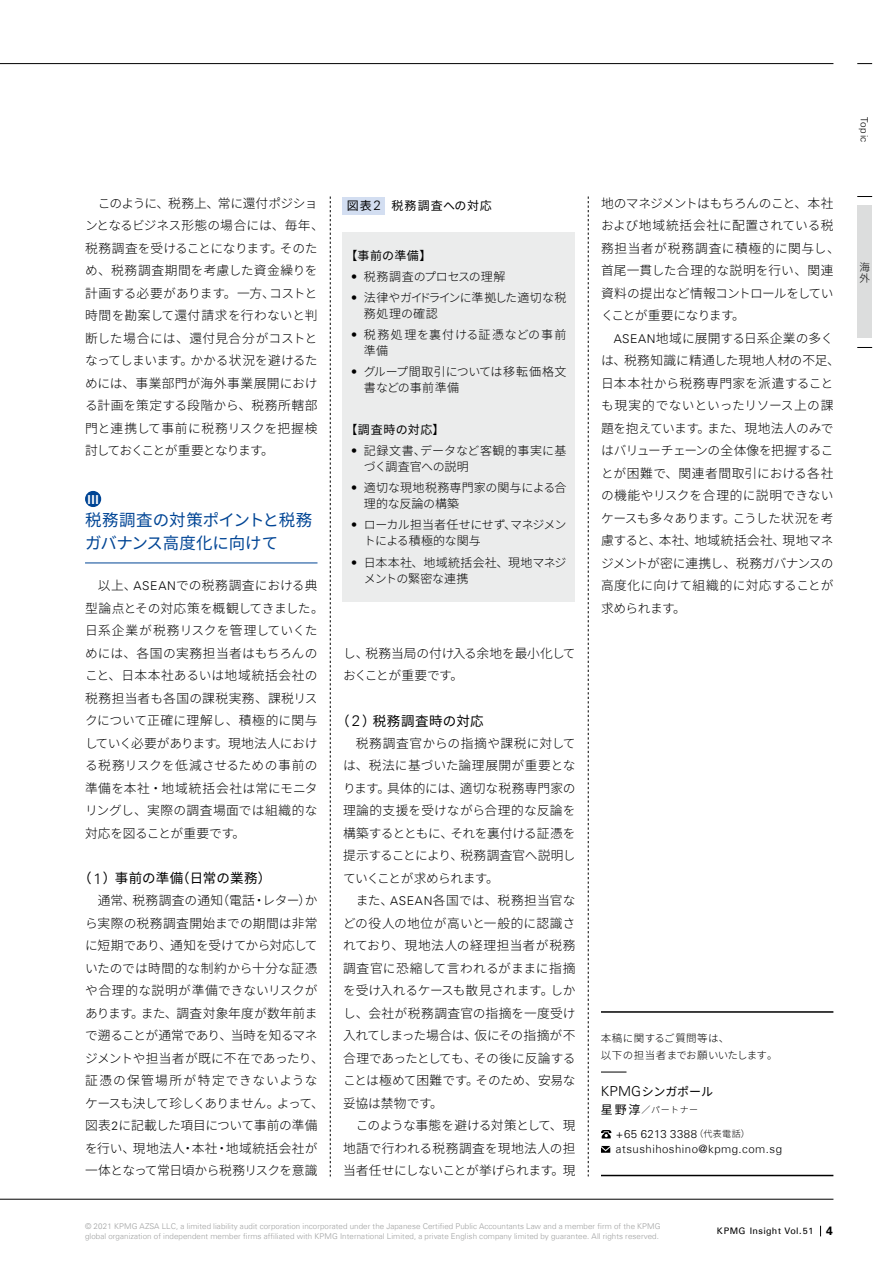
<style>
.page{position:relative;width:893px;height:1263px;background:#fff}
.page>*{position:absolute;margin:0;border:0;box-sizing:border-box;transform-origin:0 0}
.t1{font:16.5px/22.5px "Noto Sans CJ Kjp";letter-spacing:-.01em;color:#004595}
.t2{font:13.5px "Noto Sans CJ Kjp";letter-spacing:.025em;color:#000}
.t3{font:300 12.75px/22.5px "Noto Sans CJ Kjp";color:#000}
.t4{font:300 12.75px/22.5px "Noto Sans CJ Kjp";letter-spacing:-.02em;color:#000}
.t5{font:300 12px/16.2px "Noto Sans CJ Kjp";letter-spacing:.005em;color:#000}
.t6{font:300 12px/16.2px "Noto Sans CJ Kjp";letter-spacing:-.025em;color:#000}
.t7{font:300 12px/16.2px "Noto Sans CJ Kjp";letter-spacing:.025em;color:#000}
.t8{font:12px "Noto Sans CJ Kjp";letter-spacing:.04em;color:#000}
.t9{font:300 12px/16.2px "Noto Sans CJ Kjp";letter-spacing:.07em;color:#000}
.t10{font:12px "Noto Sans CJ Kjp";letter-spacing:.07em;color:#000}
.t11{font:700 12px "Noto Sans CJ Kjp";color:#fff}
.t12{font:300 11.4px/14.2px "Universfor KPMG";letter-spacing:.04em;color:#000}
.t13{font:300 10.5px/11.2px "Noto Sans CJ Kjp";letter-spacing:.04em;color:#000}
.t14{font:300 10.05px "Universfor KPMG";letter-spacing:.055em;color:#000}
.t15{font:9px "Universfor KPMG";letter-spacing:.04em;color:#000}
.t16{font:300 9px "Noto Sans CJ Kjp";letter-spacing:.065em;color:#000}
.t17{font:300 7.95px/9.8px "Universfor KPMG";letter-spacing:.01em;color:#9fa0a0}
.s1{font-family:"Universfor KPMG";font-size:12.15px}
.s2{font-family:"Universfor KPMG";font-weight:300;font-size:15.3px}
.s3{font-family:"Universfor KPMG";font-weight:300;font-size:13.5px}
.s4{font-family:"Universfor KPMG";font-weight:300;font-size:13.8px}
.s5{font-weight:400;font-size:12px}
.s6{font-family:"Noto Sans CJ Kjp";font-size:9px}
.s7{font-weight:700;font-size:12px}
</style>
<div class="page">
<svg style="left:857px;top:63px;width:15px;height:1px"></svg>
<svg style="left:857px;top:196px;width:15px;height:1px"></svg>
<svg style="left:857px;top:347px;width:15px;height:1px"></svg>
<div style="left:857px;top:206px;width:15px;height:132px;background:#dcdddd"></div>
<hr style="left:0;top:63px;width:833px;height:1px;background:#000">
<hr style="left:0;top:1199px;width:833px;height:1px;background:#000">
<div style="left:85px;top:491px;width:16px;height:16px;background:#004595;border-radius:50%"></div>
<hr style="left:85px;top:563px;width:232px;height:1px;background:#004595">
<svg style="left:330px;top:197px;width:1px;height:979px"></svg>
<svg style="left:588px;top:196px;width:1px;height:980px"></svg>
<hr style="left:601px;top:1011px;width:232px;height:2px;background:#000">
<hr style="left:601px;top:1175px;width:232px;height:1px;background:#000">
<svg style="left:601px;top:1072px;width:25px;height:1px"></svg>
<svg style="left:601px;top:1130px;width:10px;height:8px"></svg>
<svg style="left:601px;top:1146px;width:9px;height:7px"></svg>
<div style="left:343px;top:197px;width:42px;height:17px;background:#d3def1"></div>
<div style="left:343px;top:232px;width:232px;height:370px;background:#ebecec"></div>
<p class="t3" style="left:85px;top:192px;width:240px;text-indent:13px">このように、税務上、常に還付ポジションとなるビジネス形態の場合には、毎年、税務調査を受けることになります。そのため、税務調査期間を考慮した資金繰りを計画する必要があります。一方、コストと時間を勘案して還付請求を行わないと判断した場合には、還付見合分がコストとなってしまいます。かかる状況を避けるためには、事業部門が海外事業展開における計画を策定する段階から、税務所轄部門と連携して事前に税務リスクを把握検討しておくことが重要となります。</p>
<p class="t11" style="left:87px;top:492px;width:14px">Ⅲ</p>
<p class="t1" style="left:85px;top:509px;width:229px">税務調査の対策ポイントと税務ガバナンス高度化に向けて</p>
<p class="t3" style="left:85px;top:575px;width:240px;text-indent:13px">以上、<span class="s1">ASEAN</span>での税務調査における典型論点とその対応策を概観してきました。日系企業が税務リスクを管理していくためには、各国の実務担当者はもちろんのこと、日本本社あるいは地域統括会社の税務担当者も各国の課税実務、課税リスクについて正確に理解し、積極的に関与していく必要があります。現地法人における税務リスクを低減させるための事前の準備を本社・地域統括会社は常にモニタリングし、実際の調査場面では組織的な対応を図ることが重要です。</p>
<p class="t2" style="left:78px;top:871px;width:194px">（<span class="s2">1</span>）事前の準備（日常の業務）</p>
<p class="t3" style="left:85px;top:890px;width:240px;text-align:center">通常、税務調査の通知（電話・レター）か<br>ら実際の税務調査開始までの期間は非常に短期であり、通知を受けてから対応していたのでは時間的な制約から十分な証憑や合理的な説明が準備できないリスクがあります。また、調査対象年度が数年前まで遡ることが通常であり、当時を知るマネジメントや担当者が既に不在であったり、証憑の保管場所が特定できないようなケースも決して珍しくありません。よって、図表<span class="s1">2</span>に記載した項目について事前の準備を行い、現地法人・本社・地域統括会社が一体となって常日頃から税務リスクを意識</p>
<p class="t10" style="left:347px;top:199px;width:147px">図表<span class="s3">2</span> 税務調査への対応</p>
<p class="t8" style="left:345px;top:248px;width:87px">【事前の準備】</p>
<p class="t5" style="left:351px;top:268px;width:156px"><span class="s1">•</span> 税務調査のプロセスの理解</p>
<p class="t5" style="left:364px;top:289px;width:204px;text-indent:-13px"><span class="s1">•</span> 法律やガイドラインに準拠した適切な税務処理の確認</p>
<p class="t9" style="left:364px;top:326px;width:204px;text-indent:-13px"><span class="s1">•</span> 税務処理を裏付ける証憑などの事前準備</p>
<p class="t7" style="left:364px;top:364px;width:204px;text-indent:-13px"><span class="s1">•</span> グループ間取引については移転価格文書などの事前準備</p>
<p class="t8" style="left:345px;top:422px;width:101px">【調査時の対応】</p>
<p class="t5" style="left:364px;top:442px;width:204px;text-indent:-13px"><span class="s1">•</span> 記録文書、データなど客観的事実に基づく調査官への説明</p>
<p class="t5" style="left:364px;top:480px;width:204px;text-indent:-13px"><span class="s1">•</span> 適切な現地税務専門家の関与による合理的な反論の構築</p>
<p class="t6" style="left:364px;top:517px;width:204px;text-indent:-13px"><span class="s1">•</span> ローカル担当者任せにせず、マネジメントによる積極的な関与</p>
<p class="t5" style="left:364px;top:554px;width:204px;text-indent:-13px"><span class="s1">•</span> 日本本社、地域統括会社、現地マネジメントの緊密な連携</p>
<p class="t4" style="left:343px;top:642px;width:234px">し、税務当局の付け入る余地を最小化しておくことが重要です。</p>
<p class="t2" style="left:336px;top:713px;width:149px">（<span class="s2">2</span>）税務調査時の対応</p>
<p class="t3" style="left:343px;top:732px;width:234px;text-align:justify;text-indent:13px">税務調査官からの指摘や課税に対しては、税法に基づいた論理展開が重要となります。具体的には、適切な税務専門家の理論的支援を受けながら合理的な反論を構築するとともに、それを裏付ける証憑を提示することにより、税務調査官へ説明していくことが求められます。</p>
<p class="t3" style="left:343px;top:890px;width:234px;text-align:justify;text-indent:13px">また、<span class="s1">ASEAN</span>各国では、税務担当官などの役人の地位が高いと一般的に認識されており、現地法人の経理担当者が税務調査官に恐縮して言われるがままに指摘を受け入れるケースも散見されます。しかし、会社が税務調査官の指摘を一度受け入れてしまった場合は、仮にその指摘が不合理であったとしても、その後に反論することは極めて困難です。そのため、安易な妥協は禁物です。</p>
<p class="t3" style="left:343px;top:1115px;width:234px;text-align:justify;text-indent:13px">このような事態を避ける対策として、現地語で行われる税務調査を現地法人の担当者任せにしないことが挙げられます。現</p>
<p class="t3" style="left:601px;top:192px;width:240px">地のマネジメントはもちろんのこと、本社および地域統括会社に配置されている税務担当者が税務調査に積極的に関与し、首尾一貫した合理的な説明を行い、関連資料の提出など情報コントロールをしていくことが重要になります。</p>
<p class="t3" style="left:601px;top:327px;width:240px;text-indent:13px"><span class="s1">ASEAN</span>地域に展開する日系企業の多くは、税務知識に精通した現地人材の不足、日本本社から税務専門家を派遣することも現実的でないといったリソース上の課題を抱えています。また、現地法人のみではバリューチェーンの全体像を把握することが困難で、関連者間取引における各社の機能やリスクを合理的に説明できないケースも多々あります。こうした状況を考慮すると、本社、地域統括会社、現地マネジメントが密に連携し、税務ガバナンスの高度化に向けて組織的に対応することが求められます。</p>
<p class="t13" style="left:601px;top:1030px;width:178px;line-height:16.5px">本稿に関するご質問等は、<br>以下の担当者までお願いいたします。</p>
<p class="t8" style="left:601px;top:1085px;width:114px"><span class="s4">KPMG</span>シンガポール</p>
<p class="t16" style="left:601px;top:1104px;width:99px"><span class="s5">星野淳</span>／パートナー</p>
<p class="t12" style="left:616px;top:1127px;width:168px">+65 6213 3388<span class="s6">（代表電話）</span>atsushihoshino@kpmg.com.sg</p>
<p class="t17" style="left:85px;top:1221px;width:577px">© 2021 KPMG AZSA LLC, a limited liability audit corporation incorporated under the Japanese Certified Public Accountants Law and a member firm of the KPMG global organization of independent member firms affiliated with KPMG International Limited, a private English company limited by guarantee. All rights reserved.</p>
<p class="t15" style="left:717px;top:1226px;width:118px">KPMG Insight Vol.51 <span class="s7">4</span></p>
<p class="t14" style="left:871px;top:117px;width:27px;rotate:90deg">Topic</p>
<p class="t13" style="left:859px;top:261px;width:12px">海外</p>
</div>
